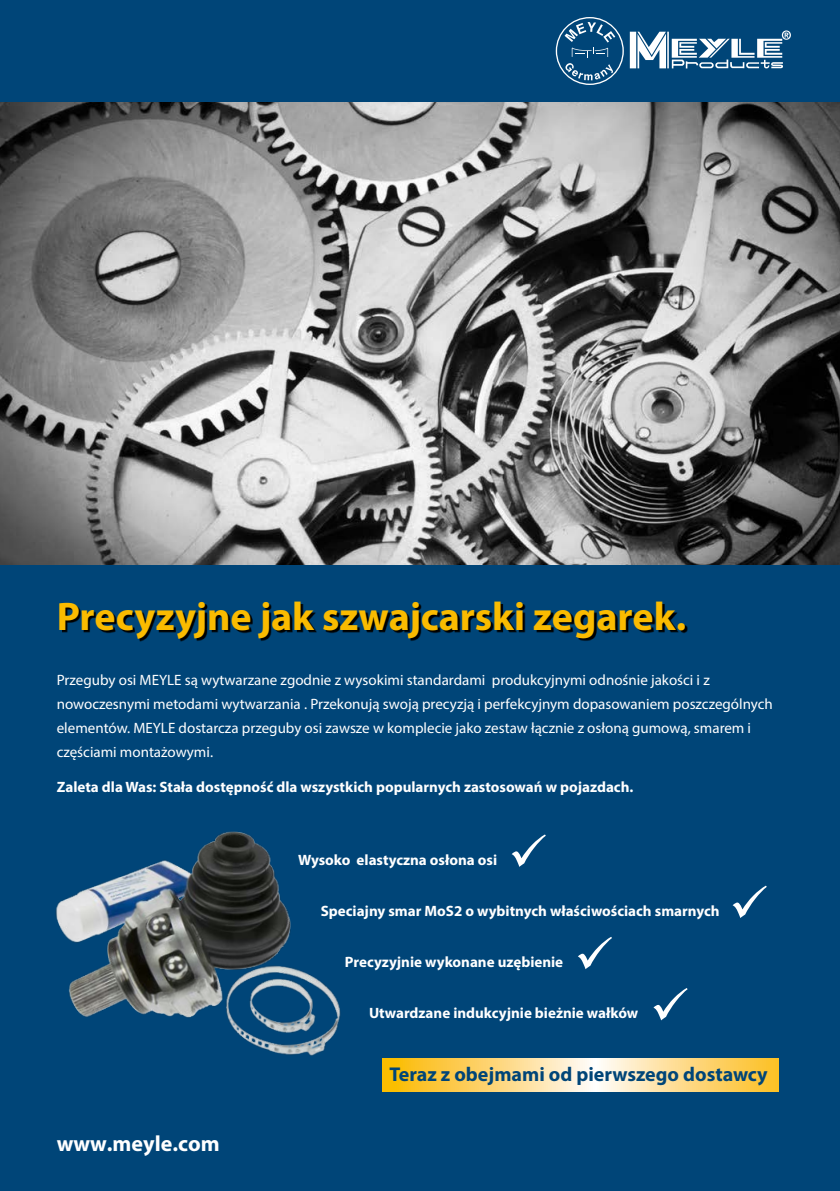
<style>
.page{position:relative;width:840px;height:1191px;background:#fff}
.page>*{position:absolute;margin:0;border:0;box-sizing:border-box;transform-origin:0 0}
.t1{font:700 40px "Myriad Pro";letter-spacing:-.005em;color:#fabb00}
.t2{font:700 22px "Myriad Pro";color:#fff}
.t3{font:700 20px "Myriad Pro";color:#004578}
.t4{font:15px/24px "Myriad Pro";color:#fff}
.t5{font:700 15px "Myriad Pro";color:#fff}
</style>
<div class="page">
<div style="left:0;top:0;width:839px;height:1191px;background:#004578"></div>
<svg style="left:555px;top:17px;width:68px;height:68px"></svg>
<svg style="left:629px;top:30px;width:161px;height:39px"></svg>
<img style="left:0;top:102px;width:839px;height:462px">
<svg style="left:62px;top:604px;width:625px;height:37px"></svg>
<img style="left:55px;top:831px;width:286px;height:225px">
<svg style="left:382px;top:1058px;width:396px;height:33px;background:#fdd97f"></svg>
<h1 class="t1" style="left:57px;top:590px;width:630px">Precyzyjne jak szwajcarski zegarek.</h1>
<p class="t4" style="left:57px;top:667px;width:717px">Przeguby osi MEYLE są wytwarzane zgodnie z wysokimi standardami produkcyjnymi odnośnie jakości i z nowoczesnymi metodami wytwarzania . Przekonują swoją precyzją i perfekcyjnym dopasowaniem poszczególnych elementów. MEYLE dostarcza przeguby osi zawsze w komplecie jako zestaw łącznie z osłoną gumową, smarem i częściami montażowymi.</p>
<p class="t5" style="left:57px;top:776px;width:578px">Zaleta dla Was: Stała dostępność dla wszystkich popularnych zastosowań w pojazdach.</p>
<p class="t5" style="left:298px;top:850px;width:200px">Wysoko elastyczna osłona osi</p>
<p class="t5" style="left:320px;top:901px;width:400px">Speciajny smar MoS2 o wybitnych właściwościach smarnych</p>
<p class="t5" style="left:345px;top:952px;width:220px">Precyzyjnie wykonane uzębienie</p>
<p class="t5" style="left:369px;top:1003px;width:270px">Utwardzane indukcyjnie bieżnie wałków</p>
<h2 class="t2" style="left:57px;top:1129px;width:164px">www.meyle.com</h2>
<h3 class="t3" style="left:389px;top:1060px;width:379px">Teraz z obejmami od pierwszego dostawcy</h3>
</div>
